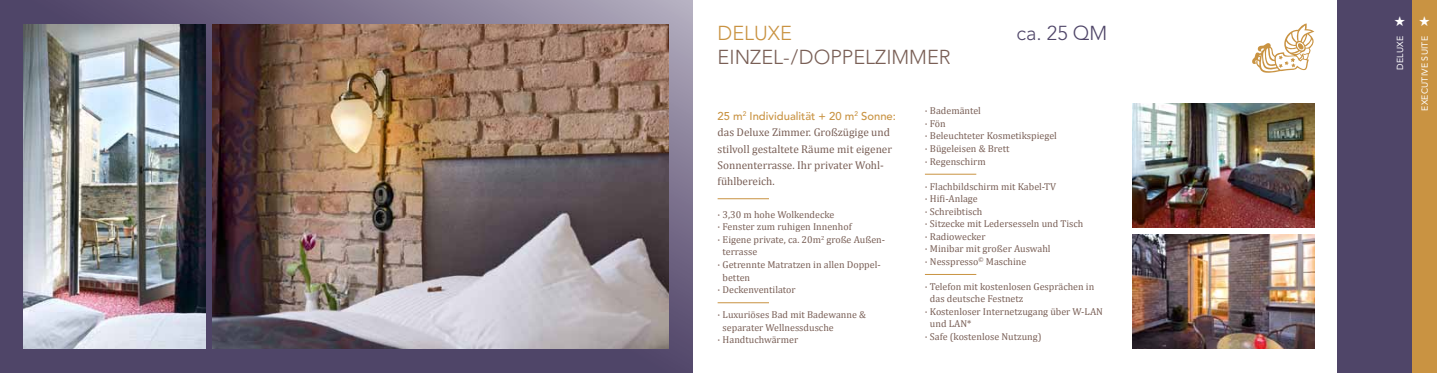
<style>
.page{position:relative;width:1437px;height:373px;background:#fff}
.page>*{position:absolute;margin:0;border:0;box-sizing:border-box;transform-origin:0 0}
.t1{font:300 20px "Avenir";color:#795f56}
.t2{font:300 20px "Avenir";color:#4f4568}
.t3{font:300 20px "Avenir";color:#c99342}
.t4{font:11.25px/16.2px "Cambria";color:#795f56}
.t5{font:500 11.25px "Avenir";color:#c99342}
.t6{font:10px/12.5px "Cambria";color:#795f56}
.t7{font:8.75px "Avenir";letter-spacing:.02em;color:#fff}
</style>
<div class="page">
<svg style="left:0;top:0;width:693px;height:372px;background:#675d7b"></svg>
<img style="left:213px;top:25px;width:455px;height:322px">
<img style="left:1132px;top:104px;width:183px;height:122px">
<img style="left:1132px;top:234px;width:183px;height:113px">
<img style="left:23px;top:25px;width:183px;height:322px">
<hr style="left:718px;top:198px;width:51px;height:1px;background:#c99342">
<hr style="left:718px;top:302px;width:51px;height:1px;background:#c99342">
<hr style="left:925px;top:173px;width:51px;height:1px;background:#c99342">
<hr style="left:925px;top:273px;width:51px;height:1px;background:#c99342">
<div style="left:1338px;top:0;width:99px;height:372px;background:#c99342"></div>
<div style="left:1338px;top:0;width:74px;height:372px;background:#4f4568"></div>
<svg style="left:1252px;top:23px;width:62px;height:50px"></svg>
<h1 class="t3" style="left:718px;top:21px;width:76px">DELUXE</h1>
<h1 class="t2" style="left:1016px;top:21px;width:92px">CA. 25 QM</h1>
<h1 class="t1" style="left:718px;top:45px;width:235px">EINZEL-/DOPPELZIMM ER</h1>
<p class="t5" style="left:718px;top:109px;width:180px">25 m<sup>2</sup> Individualität + 20 m<sup>2</sup> Sonne:</p>
<p class="t4" style="left:718px;top:124px;width:176px">das Deluxe Zimmer. Großzügige und stilvoll gestaltete Räume mit eigener<br>Sonnenterrasse. Ihr privater Wohl&shy;fühlbereich.</p>
<p class="t6" style="left:718px;top:208px;width:118px">· 3,30 m hohe Wolkendecke</p>
<p class="t6" style="left:718px;top:220px;width:136px">· Fenster zum ruhigen Innenhof</p>
<p class="t6" style="left:718px;top:233px;width:169px">· Eigene private, ca. 20m<sup>2</sup> große Außen-</p>
<p class="t6" style="left:723px;top:245px;width:36px">terrasse</p>
<p class="t6" style="left:718px;top:258px;width:165px">· Getrennte Matratzen in allen Doppel-</p>
<p class="t6" style="left:723px;top:270px;width:29px">betten</p>
<p class="t6" style="left:718px;top:283px;width:80px">· Deckenventilator</p>
<p class="t6" style="left:718px;top:308px;width:150px">· Luxuriöses Bad mit Badewanne &amp;</p>
<p class="t6" style="left:723px;top:320px;width:113px">separater Wellnessdusche</p>
<p class="t6" style="left:718px;top:333px;width:82px">· Handtuchwärmer</p>
<p class="t6" style="left:925px;top:104px;width:133px">· Bademäntel<br>· Fön<br>· Beleuchteter Kosmetikspiegel · Bügeleisen &amp; Brett<br>· Regenschirm</p>
<p class="t6" style="left:925px;top:179px;width:160px">· Flachbildschirm mit Kabel-TV<br>· Hifi-Anlage<br>· Schreibtisch<br>· Sitzecke mit Ledersesseln und Tisch · Radiowecker<br>· Minibar mit großer Auswahl<br>· Nesspresso<sup>©</sup> Maschine</p>
<p class="t6" style="left:925px;top:279px;width:171px">· Telefon mit kostenlosen Gesprächen in</p>
<p class="t6" style="left:930px;top:292px;width:95px">das deutsche Festnetz</p>
<p class="t6" style="left:925px;top:304px;width:180px">· Kostenloser Internetzugang über W-LAN</p>
<p class="t6" style="left:930px;top:317px;width:43px">und LAN*</p>
<p class="t6" style="left:925px;top:329px;width:118px">· Safe (kostenlose Nutzung)</p>
<p class="t7" style="left:1395px;top:70px;width:35px;rotate:-90deg">Deluxe</p>
<p class="t7" style="left:1420px;top:111px;width:76px;rotate:-90deg">executive Suite</p>
</div>
